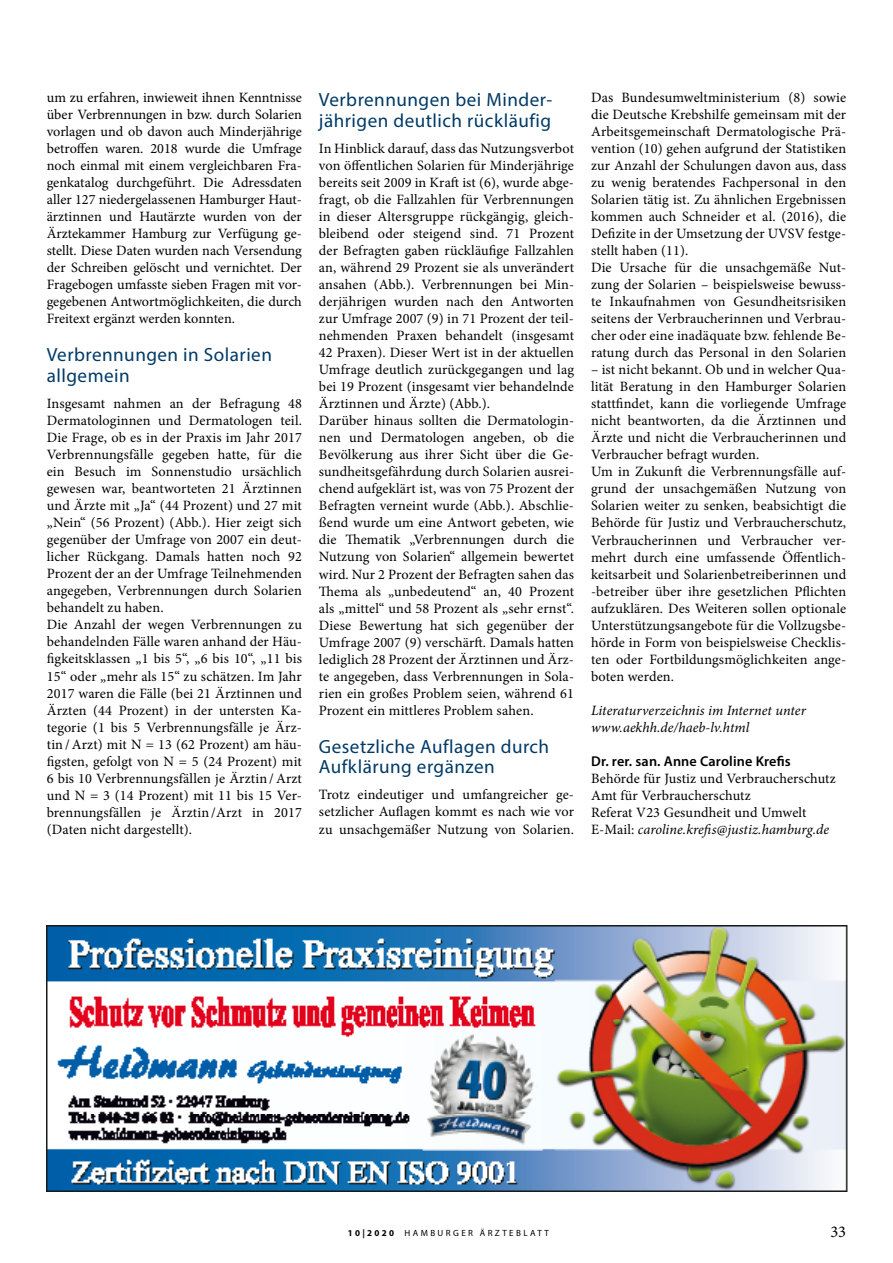
<style>
.page{position:relative;width:893px;height:1263px;background:#fff}
.page>*{position:absolute;margin:0;border:0;box-sizing:border-box;transform-origin:0 0}
.t1{font:19.2px/20.2px "Myriad Pro";letter-spacing:.025em;color:#003a66}
.t2{font:16.5px "Minion Pro";color:#000}
.t3{font:14.25px/17px "Minion Pro";letter-spacing:.01em;color:#000}
.t4{font:italic 14.25px/17px "Minion Pro";color:#000}
.t5{font:600 14.25px "Myriad Pro";letter-spacing:.01em;color:#000}
.t6{font:9px "Myriad Pro";letter-spacing:.27em;color:#000}
.s1{font-style:italic}
.s2{font-weight:700}
</style>
<div class="page">
<img style="left:46px;top:925px;width:802px;height:266px">
<p class="t3" style="left:47px;top:89px;width:257px;text-align:justify">um zu erfahren, inwieweit ihnen Kenntnisse über Verbrennungen in bzw. durch Solarien vorlagen und ob davon auch Minderjährige betroffen waren. 2018 wurde die Umfrage noch einmal mit einem vergleichbaren Fra&shy;genkatalog durchgeführt. Die Adressdaten aller 127 niedergelassenen Hamburger Haut&shy;ärztinnen und Hautärzte wurden von der Ärztekammer Hamburg zur Verfügung ge&shy;stellt. Diese Daten wurden nach Versendung der Schreiben gelöscht und vernichtet. Der Fragebogen umfasste sieben Fragen mit vor&shy;gegebenen Antwortmöglichkeiten, die durch Freitext ergänzt werden konnten.</p>
<h1 class="t1" style="left:47px;top:345px;width:227px">Verbrennungen in Solarien allgemein</h1>
<p class="t3" style="left:47px;top:395px;width:257px">Insgesamt nahmen an der Befragung 48<br>Dermatologinnen und Dermatologen teil.<br>Die Frage, ob es in der Praxis im Jahr 2017<br>Verbrennungsfälle gegeben hatte, für die ein Besuch im Sonnenstudio ursächlich gewesen war, beantworteten 21 Ärztinnen und Ärzte mit „Ja“ (44 Prozent) und 27 mit „Nein“ (56 Prozent) (Abb.). Hier zeigt sich gegenüber der Umfrage von 2007 ein deut&shy;licher Rückgang. Damals hatten noch 92<br>Prozent der an der Umfrage Teilnehmenden angegeben, Verbrennungen durch Solarien behandelt zu haben.<br>Die Anzahl der wegen Verbrennungen zu behandelnden Fälle waren anhand der Häu&shy;figkeitsklassen „1 bis 5“, „6 bis 10“, „11 bis 15“ oder „mehr als 15“ zu schätzen. Im Jahr 2017 waren die Fälle (bei 21 Ärztinnen und Ärzten (44 Prozent) in der untersten Ka&shy;tegorie (1 bis 5 Verbrennungsfälle je Ärz&shy;tin /Arzt) mit N = 13 (62 Prozent) am häu&shy;figsten, gefolgt von N = 5 (24 Prozent) mit 6 bis 10 Verbrennungsfällen je Ärztin /Arzt und N = 3 (14 Prozent) mit 11 bis 15 Ver&shy;brennungsfällen je Ärztin /Arzt in 2017 (Daten nicht dargestellt).</p>
<h1 class="t1" style="left:319px;top:89px;width:235px">Verbrennungen bei Minder&shy;jährigen deutlich rückläufig</h1>
<p class="t3" style="left:319px;top:140px;width:257px">In Hinblick darauf, dass das Nutzungsverbot von öffentlichen Solarien für Minderjährige bereits seit 2009 in Kraft ist (6), wurde abge&shy;fragt, ob die Fallzahlen für Verbrennungen in dieser Altersgruppe rückgängig, gleich&shy;bleibend oder steigend sind. 71 Prozent der Befragten gaben rückläufige Fallzahlen an, während 29 Prozent sie als unverändert ansahen (Abb.). Verbrennungen bei Min&shy;derjährigen wurden nach den Antworten zur Umfrage 2007 (9) in 71 Prozent der teil&shy;nehmenden Praxen behandelt (insgesamt 42 Praxen). Dieser Wert ist in der aktuellen Umfrage deutlich zurückgegangen und lag bei 19 Prozent (insgesamt vier behandelnde Ärztinnen und Ärzte) (Abb.).<br>Darüber hinaus sollten die Dermatologin&shy;nen und Dermatologen angeben, ob die Bevölkerung aus ihrer Sicht über die Ge&shy;sundheitsgefährdung durch Solarien ausrei&shy;chend aufgeklärt ist, was von 75 Prozent der Befragten verneint wurde (Abb.). Abschlie&shy;ßend wurde um eine Antwort gebeten, wie die Thematik „Verbrennungen durch die Nutzung von Solarien“ allgemein bewertet wird. Nur 2 Prozent der Befragten sahen das Thema als „unbedeutend“ an, 40 Prozent als „mittel“ und 58 Prozent als „sehr ernst“.<br>Diese Bewertung hat sich gegenüber der Umfrage 2007 (9) verschärft. Damals hatten lediglich 28 Prozent der Ärztinnen und Ärz&shy;te angegeben, dass Verbrennungen in Sola&shy;rien ein großes Problem seien, während 61<br>Prozent ein mittleres Problem sahen.</p>
<h1 class="t1" style="left:319px;top:736px;width:232px">Gesetzliche Auflagen durch<br>Aufklärung ergänzen</h1>
<p class="t3" style="left:319px;top:786px;width:257px;text-align:justify">Trotz eindeutiger und umfangreicher ge&shy;setzlicher Auflagen kommt es nach wie vor zu unsachgemäßer Nutzung von Solarien.</p>
<p class="t3" style="left:591px;top:89px;width:257px">Das Bundesumweltministerium (8) sowie die Deutsche Krebshilfe gemeinsam mit der Arbeitsgemeinschaft Dermatologische Prä&shy;vention (10) gehen aufgrund der Statistiken zur Anzahl der Schulungen davon aus, dass zu wenig beratendes Fachpersonal in den Solarien tätig ist. Zu ähnlichen Ergebnissen kommen auch Schneider et al. (2016), die Defizite in der Umsetzung der UVSV festge&shy;stellt haben (11).<br>Die Ursache für die unsachgemäße Nut&shy;zung der Solarien – beispielsweise bewuss&shy;te Inkaufnahmen von Gesundheitsrisiken seitens der Verbraucherinnen und Verbrau&shy;cher oder eine inadäquate bzw. fehlende Be&shy;ratung durch das Personal in den Solarien</p>
<p class="t3" style="left:591px;top:361px;width:257px">– ist nicht bekannt. Ob und in welcher Qua&shy;lität Beratung in den Hamburger Solarien stattfindet, kann die vorliegende Umfrage nicht beantworten, da die Ärztinnen und Ärzte und nicht die Verbraucherinnen und Verbraucher befragt wurden.<br>Um in Zukunft die Verbrennungsfälle auf&shy;grund der unsachgemäßen Nutzung von Solarien weiter zu senken, beabsichtigt die Behörde für Justiz und Verbraucherschutz, Verbraucherinnen und Verbraucher ver&shy;mehrt durch eine umfassende Öffentlich&shy;keitsarbeit und Solarienbetreiberinnen und -betreiber über ihre gesetzlichen Pflichten aufzuklären. Des Weiteren sollen optionale Unterstützungsangebote für die Vollzugsbe&shy;hörde in Form von beispielsweise Checklis&shy;ten oder Fortbildungsmöglichkeiten ange&shy;boten werden.</p>
<p class="t4" style="left:591px;top:702px;width:216px">Literaturverzeichnis im Internet unter www.aekhh.de/haeb-lv.html</p>
<p class="t5" style="left:591px;top:752px;width:201px">Dr. rer. san. Anne Caroline Krefis</p>
<p class="t3" style="left:591px;top:770px;width:246px">Behörde für Justiz und Verbraucherschutz Amt für Verbraucherschutz<br>Referat V23 Gesundheit und Umwelt E-Mail: <span class="s1">caroline.krefis@justiz.hamburg.de</span></p>
<p class="t6" style="left:348px;top:1227px;width:203px"><span class="s2">10|2020</span> HAMBURGER ÄRZTEBLATT</p>
<p class="t2" style="left:830px;top:1220px;width:17px">33</p>
</div>
